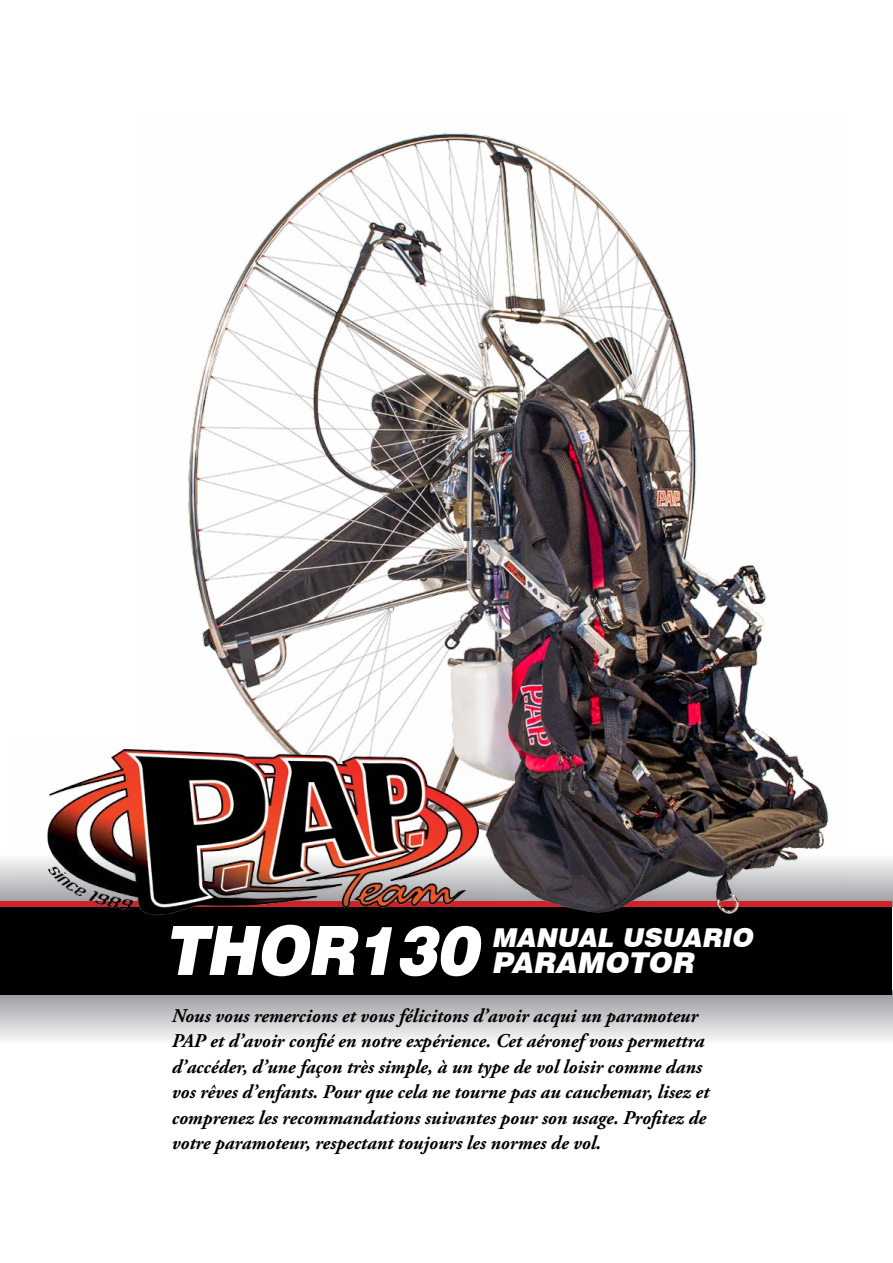
<style>
.page{position:relative;width:893px;height:1263px;background:#fff}
.page>*{position:absolute;margin:0;border:0;box-sizing:border-box;transform-origin:0 0}
.t1{font:italic 900 68.1px "Swiss 721 BT";color:#fff;scale:.93 1}
.t2{font:italic 900 28.8px "Swiss 721 BT";color:#fff}
.t3{font:italic 900 26.1px "Swiss 721 BT";color:#fff}
.t4{font:italic 700 19.5px/25.5px "Adobe Garamond Pro";color:#000}
</style>
<div class="page">
<svg style="left:0;top:858px;width:893px;height:49px"></svg>
<div style="left:0;top:991px;width:893px;height:75px;background:linear-gradient(to bottom,#9d9fa2,#fff)"></div>
<div style="left:1px;top:907px;width:891px;height:88px;background:#000"></div>
<div style="left:1px;top:901px;width:891px;height:6px;background:#d2232a"></div>
<img style="left:188px;top:133px;width:656px;height:781px">
<img style="left:14px;top:736px;width:478px;height:179px">
<h1 class="t1" style="left:164px;top:909px;width:354px">THOR130</h1>
<h3 class="t3" style="left:492px;top:922px;width:268px">MANUAL USUARIO</h3>
<h2 class="t2" style="left:492px;top:945px;width:209px">PARAMOTOR</h2>
<p class="t4" style="left:172px;top:1003px;width:539px">Nous vous remercions et vous félicitons d’avoir acqui un paramoteur PAP et d’avoir confié en notre expérience. Cet aéronef vous permettra d’accéder, d’une façon très simple, à un type de vol loisir comme dans vos rêves d’enfants. Pour que cela ne tourne pas au cauchemar, lisez et comprenez les recommandations suivantes pour son usage. Profitez de votre paramoteur, respectant toujours les normes de vol.</p>
</div>
